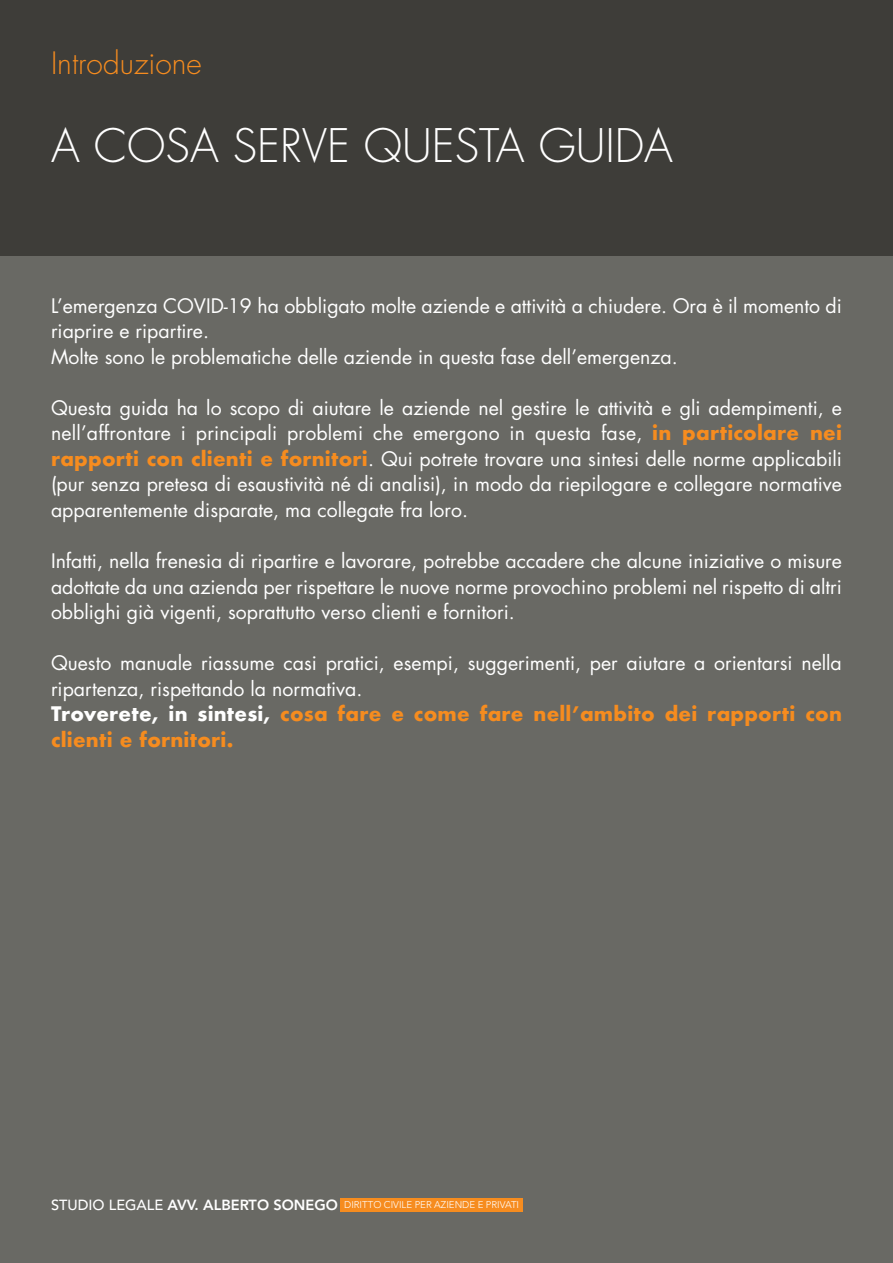
<style>
.page{position:relative;width:893px;height:1263px;background:#fff}
.page>*{position:absolute;margin:0;border:0;box-sizing:border-box;transform-origin:0 0}
.t1{font:300 45px "Futura";color:#fff}
.t2{font:300 30px "Futura";color:#f68c1f}
.t3{font:19.5px/25.5px "Futura";color:#fff}
.t4{font:300 9.75px "Avenir";color:#fff}
.s1{font-weight:700;color:#f68c1f}
.s2{font-weight:700}
.s3{font-weight:500;font-size:14.55px}
.s4{font-weight:800;font-size:14.55px}
</style>
<div class="page">
<div style="left:0;top:249px;width:893px;height:1014px;background:#696964"></div>
<div style="left:0;top:0;width:893px;height:255px;background:#3e3d39"></div>
<div style="left:340px;top:1198px;width:183px;height:14px;background:#f68c1f"></div>
<h2 class="t2" style="left:51px;top:44px;width:152px">Introduzione</h2>
<h1 class="t1" style="left:51px;top:117px;width:624px">A COSA SERVE QUESTA GUIDA</h1>
<p class="t3" style="left:51px;top:293px;width:792px">L’emergenza COVID-19 ha obbligato molte aziende e attività a chiudere. Ora è il momento di riaprire e ripartire.<br>Molte sono le problematiche delle aziende in questa fase dell’emergenza.</p>
<p class="t3" style="left:51px;top:395px;width:792px;text-align:justify">Questa guida ha lo scopo di aiutare le aziende nel gestire le attività e gli adempimenti, e nell’affrontare i principali problemi che emergono in questa fase, <span class="s1">in particolare nei rapporti con clienti e fornitori</span>. Qui potrete trovare una sintesi delle norme applicabili (pur senza pretesa di esaustività né di analisi), in modo da riepilogare e collegare normative apparentemente disparate, ma collegate fra loro.</p>
<p class="t3" style="left:51px;top:548px;width:792px;text-align:justify">Infatti, nella frenesia di ripartire e lavorare, potrebbe accadere che alcune iniziative o misure adottate da una azienda per rispettare le nuove norme provochino problemi nel rispetto di altri obblighi già vigenti, soprattutto verso clienti e fornitori.</p>
<p class="t3" style="left:51px;top:650px;width:792px">Questo manuale riassume casi pratici, esempi, suggerimenti, per aiutare a orientarsi nella ripartenza, rispettando la normativa.<br><span class="s2">Troverete, in sintesi,</span> <span class="s1">cosa fare e come fare nell’ambito dei rapporti con clienti e fornitori.</span></p>
<p class="t4" style="left:51px;top:1199px;width:470px"><span class="s3">STUDIO LEGALE</span> <span class="s4">AVV. ALBERTO SONEGO</span> DIRITTO CIVILE PER AZIENDE E PRIVATI</p>
</div>
